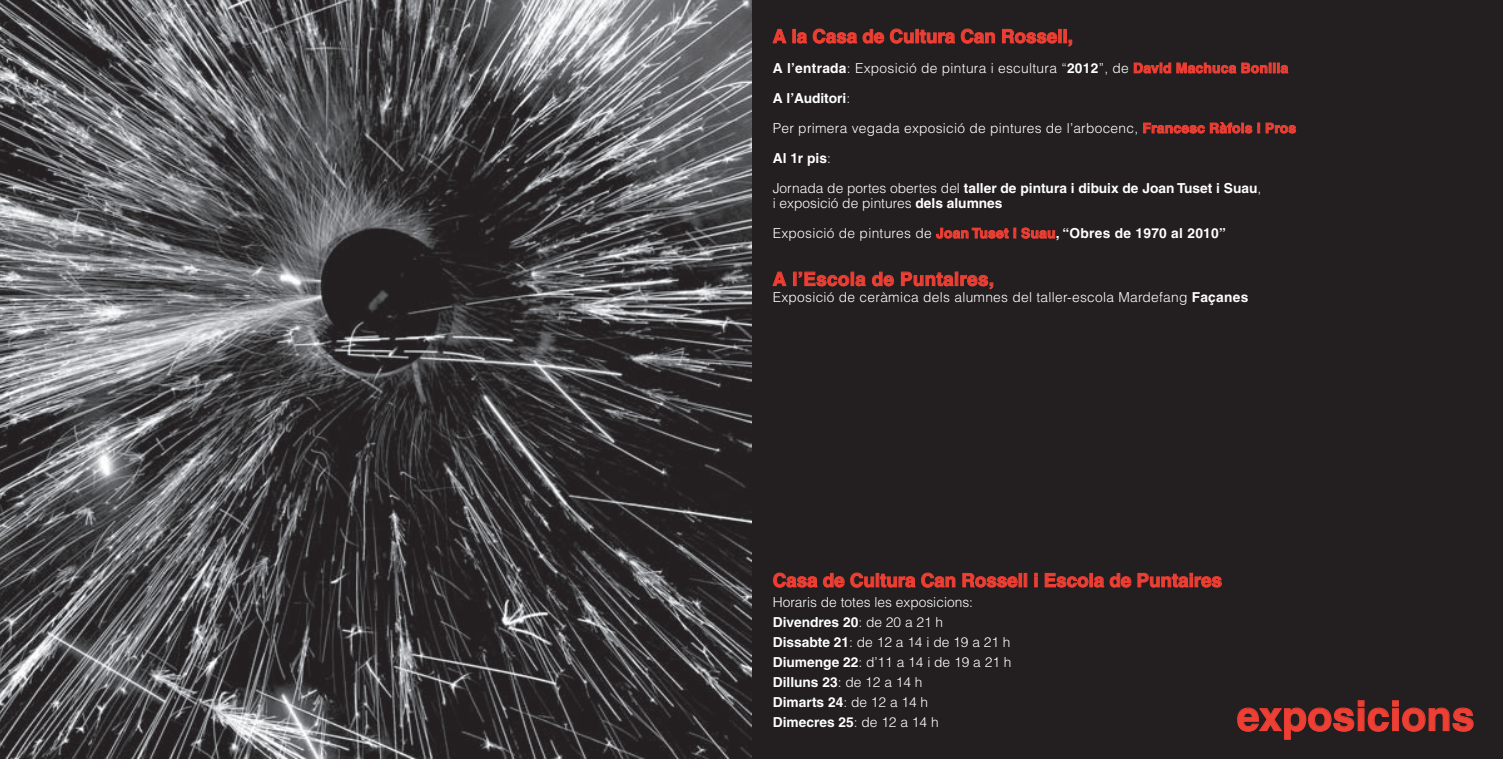
<style>
.page{position:relative;width:1503px;height:759px;background:#fff}
.page>*{position:absolute;margin:0;border:0;box-sizing:border-box;transform-origin:0 0}
.t1{font:700 41.25px "Helvetica";color:#ee3f34}
.t2{font:700 18.75px "Helvetica";color:#ee3f34}
.t3{font:700 18.75px "Helvetica";letter-spacing:.02em;color:#ee3f34}
.t4{font:300 13.75px/30px "Helvetica";letter-spacing:.02em;color:#fff}
.t5{font:300 13.75px/20px "Helvetica";color:#fff}
.s1{font-weight:700}
.s2{font-weight:700;color:#ee3f34}
</style>
<div class="page">
<div style="left:751px;top:0;width:751px;height:758px;background:#231f20"></div>
<svg style="left:772px;top:28px;width:14px;height:15px"></svg>
<svg style="left:796px;top:28px;width:199px;height:16px"></svg>
<svg style="left:1002px;top:29px;width:55px;height:15px"></svg>
<div style="left:1058px;top:29px;width:3px;height:14px;border:1px solid #ee3f34"></div>
<svg style="left:1068px;top:39px;width:4px;height:8px"></svg>
<svg style="left:1133px;top:62px;width:155px;height:12px"></svg>
<svg style="left:1143px;top:122px;width:116px;height:12px"></svg>
<svg style="left:1265px;top:122px;width:31px;height:12px"></svg>
<svg style="left:935px;top:227px;width:120px;height:12px"></svg>
<svg style="left:772px;top:271px;width:14px;height:15px"></svg>
<div style="left:793px;top:272px;width:3px;height:14px;border:1px solid #ee3f34"></div>
<svg style="left:798px;top:271px;width:51px;height:15px"></svg>
<div style="left:850px;top:272px;width:4px;height:14px;border:1px solid #ee3f34"></div>
<svg style="left:855px;top:271px;width:39px;height:15px"></svg>
<svg style="left:900px;top:271px;width:93px;height:18px"></svg>
<svg style="left:773px;top:572px;width:142px;height:15px"></svg>
<svg style="left:921px;top:572px;width:34px;height:15px"></svg>
<svg style="left:962px;top:572px;width:55px;height:15px"></svg>
<div style="left:1018px;top:573px;width:4px;height:14px;border:1px solid #ee3f34"></div>
<div style="left:1023px;top:573px;width:4px;height:14px;border:1px solid #ee3f34"></div>
<svg style="left:1034px;top:572px;width:3px;height:15px"></svg>
<svg style="left:1044px;top:572px;width:87px;height:15px"></svg>
<svg style="left:1137px;top:572px;width:84px;height:15px"></svg>
<img style="left:0;top:0;width:751px;height:758px">
<svg style="left:1237px;top:700px;width:236px;height:39px"></svg>
<h2 class="t2" style="left:772px;top:25px;width:302px">A la Casa de Cultura Can Rossell,</h2>
<p class="t4" style="left:772px;top:53px;width:525px"><span class="s1">A l’entrada</span>: Exposició de pintura i escultura “<span class="s1">2012</span>”, de <span class="s2">David Machuca Bonilla </span><span class="s1">A l’Auditori</span>:<br>Per primera vegada exposició de pintures de l’arbocenc, <span class="s2">Francesc Ràfols i Pros </span><span class="s1">Al 1r pis</span>:<br>Jornada de portes obertes del <span class="s1">taller de pintura i dibuix de Joan Tuset i Suau</span>,</p>
<p class="t5" style="left:772px;top:188px;width:455px;line-height:30px">i exposició de pintures <span class="s1">dels alumnes<br></span>Exposició de pintures de <span class="s2">Joan Tuset i Suau</span><span class="s1">, “Obres de 1970 al 2010”</span></p>
<h2 class="t3" style="left:772px;top:267px;width:223px">A l’Escola de Puntaires,</h2>
<p class="t4" style="left:772px;top:282px;width:477px">Exposició de ceràmica dels alumnes del taller-escola Mardefang <span class="s1">Façanes</span></p>
<h2 class="t2" style="left:772px;top:568px;width:451px">Casa de Cultura Can Rossell i Escola de Puntaires</h2>
<p class="t5" style="left:772px;top:591px;width:240px">Horaris de totes les exposicions:<br><span class="s1">Divendres 20</span>: de 20 a 21 h<br><span class="s1">Dissabte 21</span>: de 12 a 14 i de 19 a 21 h<br><span class="s1">Diumenge 22</span>: d’11 a 14 i de 19 a 21 h<br><span class="s1">Dilluns 23</span>: de 12 a 14 h<br><span class="s1">Dimarts 24</span>: de 12 a 14 h<br><span class="s1">Dimecres 25</span>: de 12 a 14 h</p>
<h1 class="t1" style="left:1236px;top:690px;width:239px">exposicions</h1>
</div>
